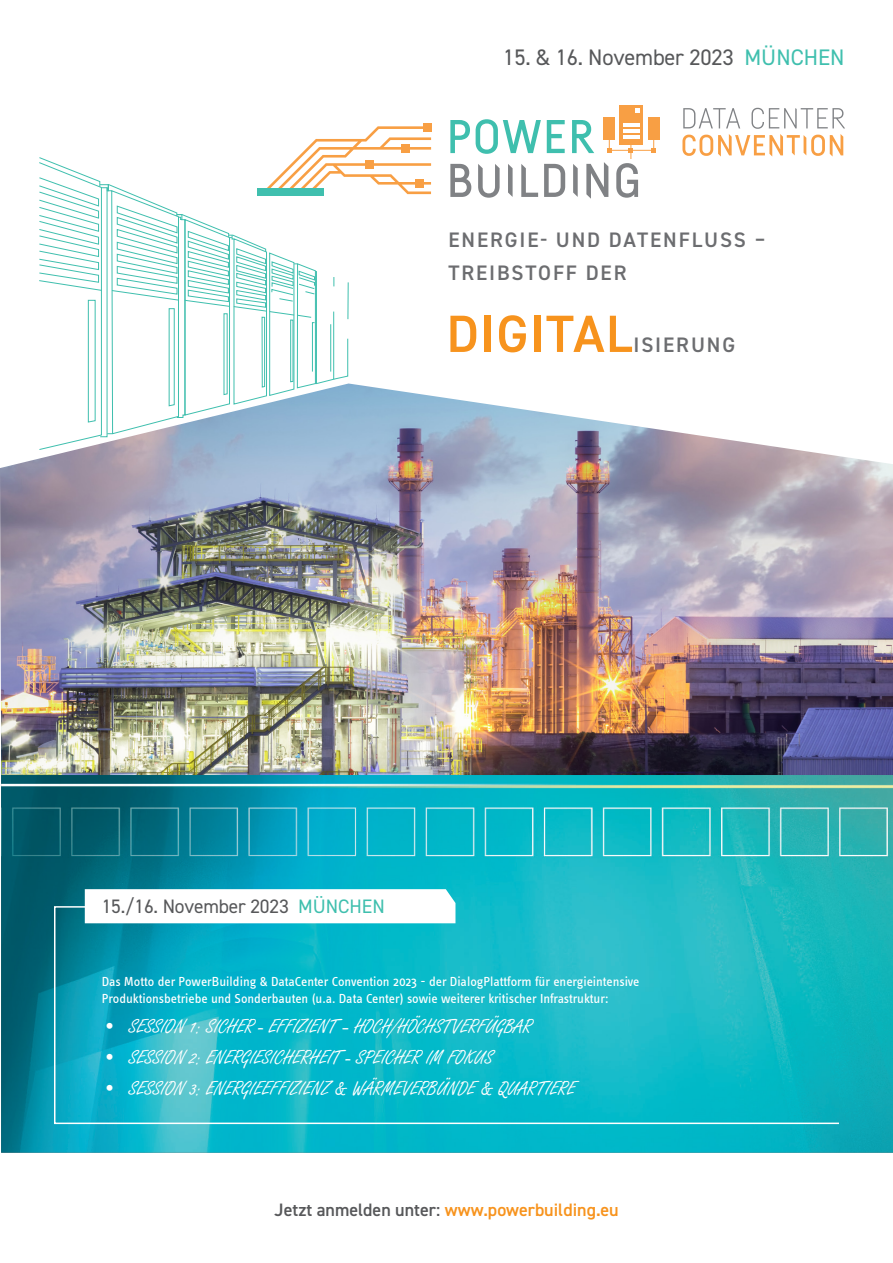
<style>
.page{position:relative;width:893px;height:1263px;background:#fff}
.page>*{position:absolute;margin:0;border:0;box-sizing:border-box;transform-origin:0 0}
.t1{font:600 52.5px "DIN2014";letter-spacing:.025em;color:#f7931d}
.t2{font:22.5px "DIN2014";letter-spacing:-.01em;color:#57585a}
.t3{font:21px "Freestyle Script";letter-spacing:-.01em;color:#fff}
.t4{font:600 21px/33.8px "DIN2014";letter-spacing:.09em;color:#6c6d70}
.t5{font:19.5px "DIN2014";letter-spacing:-.01em;color:#57585a}
.t6{font:600 18px "DIN2014";color:#f7931d}
.t7{font:13.5px/16.2px "Info Text";color:#fff}
.s1{color:#3fbfae}
.s2{color:#57585a}
</style>
<div class="page">
<div style="left:619px;top:105px;width:24px;height:40px;background:#f89f44"></div>
<div style="left:604px;top:118px;width:11px;height:22px;background:#f89f44"></div>
<div style="left:648px;top:117px;width:11px;height:23px;background:#f89f44"></div>
<svg style="left:636px;top:108px;width:4px;height:5px"></svg>
<svg style="left:682px;top:108px;width:163px;height:49px"></svg>
<svg style="left:450px;top:120px;width:20px;height:33px"></svg>
<svg style="left:476px;top:119px;width:65px;height:35px"></svg>
<svg style="left:547px;top:120px;width:18px;height:33px"></svg>
<svg style="left:450px;top:164px;width:21px;height:33px"></svg>
<svg style="left:478px;top:164px;width:22px;height:34px"></svg>
<svg style="left:508px;top:164px;width:5px;height:33px"></svg>
<svg style="left:521px;top:164px;width:17px;height:33px"></svg>
<svg style="left:544px;top:164px;width:21px;height:33px"></svg>
<svg style="left:572px;top:120px;width:84px;height:79px"></svg>
<div style="left:424px;top:123px;width:8px;height:9px;background:#f89f44"></div>
<svg style="left:39px;top:126px;width:392px;height:257px"></svg>
<hr style="left:330px;top:324px;width:1px;height:48px;background:#3fbfae">
<img style="left:1px;top:775px;width:892px;height:378px">
<svg style="left:53px;top:905px;width:787px;height:220px"></svg>
<img style="left:0;top:383px;width:893px;height:392px">
<svg style="left:85px;top:889px;width:370px;height:34px"></svg>
<h2 class="t2" style="left:503px;top:44px;width:343px">15. &amp; 16. November 2023 <span class="s1">MÜNCHEN</span></h2>
<h3 class="t4" style="left:448px;top:222px;width:318px">ENERGIE- UND DATENFLUSS –<br>TREIBSTOFF DER</h3>
<h1 class="t1" style="left:446px;top:299px;width:187px">DIGITAL</h1>
<h3 class="t4" style="left:633px;top:327px;width:103px">ISIERUNG</h3>
<h3 class="t5" style="left:102px;top:894px;width:285px">15./16. November 2023 <span class="s1">MÜNCHEN</span></h3>
<p class="t7" style="left:102px;top:974px;width:539px">Das Motto der PowerBuilding &amp; DataCenter Convention 2023 - der DialogPlattform für energieintensive<br>Produktionsbetriebe und Sonderbauten (u.a. Data Center) sowie weiterer kritischer Infrastruktur:</p>
<h3 class="t3" style="left:102px;top:1015px;width:432px">• SESSION 1: SICHER - EFFIZIENT – HOCH/HÖCHSTVERFÜGBAR</h3>
<h3 class="t3" style="left:102px;top:1046px;width:393px">• SESSION 2: ENERGIESICHERHEIT - SPEICHER IM FOKUS</h3>
<h3 class="t3" style="left:102px;top:1077px;width:475px">• SESSION 3: ENERGIEEFFIZIENZ &amp; WÄRMEVERBÜNDE &amp; QUARTIERE</h3>
<h3 class="t6" style="left:275px;top:1198px;width:346px"><span class="s2">Jetzt anmelden unter:</span> www.powerbuilding.eu</h3>
</div>
